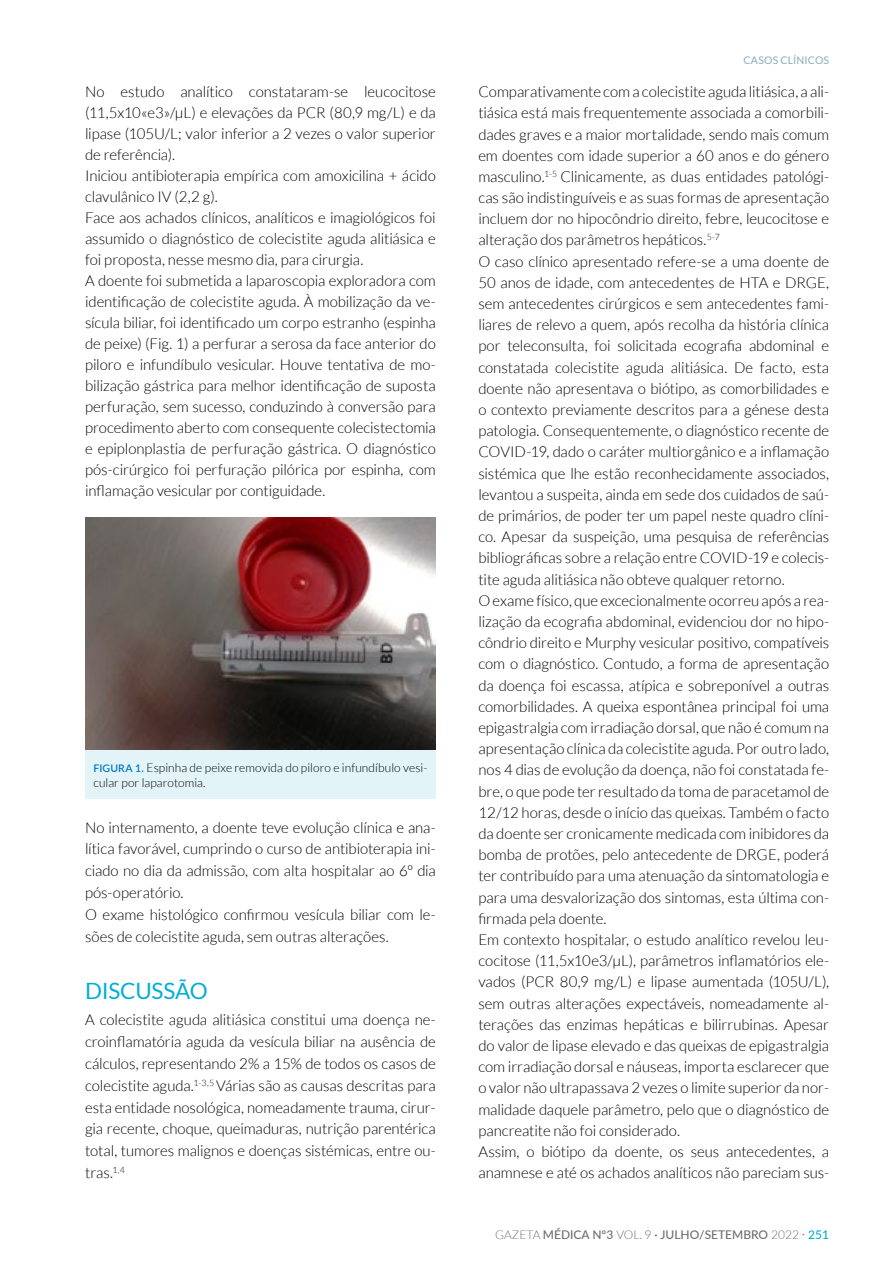
<style>
.page{position:relative;width:893px;height:1263px;background:#fff}
.page>*{position:absolute;margin:0;border:0;box-sizing:border-box;transform-origin:0 0}
.t1{font:22.5px "Lato";letter-spacing:-.01em;color:#00afd5}
.t2{font:300 15px/21.1px "Lato";letter-spacing:-.005em;color:#000}
.t3{font:300 12px/14.4px "Lato";letter-spacing:.005em;color:#000}
.t4{font:500 12px "Lato";color:#6d6e71}
.t5{font:10.5px "Lato";letter-spacing:.015em;color:#8aacbd}
.s1{font-weight:600;font-size:10.5px;color:#0077c1}
.s2{font-weight:300}
.s3{font-weight:300;font-size:15px}
.s4{color:#00afd5}
</style>
<div class="page">
<img style="left:85px;top:517px;width:351px;height:233px">
<div style="left:85px;top:750px;width:351px;height:49px;background:#e3f4f8"></div>
<p class="t2" style="left:85px;top:81px;width:352px">No estudo analítico constataram-se leucocitose (11,5x10«e3»/µL) e elevações da PCR (80,9 mg/L) e da lipase (105U/L; valor inferior a 2 vezes o valor superior de referência).<br>Iniciou antibioterapia empírica com amoxicilina + ácido clavulânico IV (2,2 g).<br>Face aos achados clínicos, analíticos e imagiológicos foi assumido o diagnóstico de colecistite aguda alitiásica e foi proposta, nesse mesmo dia, para cirurgia.<br>A doente foi submetida a laparoscopia exploradora com identificação de colecistite aguda. À mobilização da ve&shy;sícula biliar, foi identificado um corpo estranho (espinha de peixe) (Fig. 1) a perfurar a serosa da face anterior do piloro e infundíbulo vesicular. Houve tentativa de mo&shy;bilização gástrica para melhor identificação de suposta perfuração, sem sucesso, conduzindo à conversão para procedimento aberto com consequente colecistectomia e epiplonplastia de perfuração gástrica. O diagnóstico pós-cirúrgico foi perfuração pilórica por espinha, com inflamação vesicular por contiguidade.</p>
<p class="t3" style="left:94px;top:761px;width:335px"><span class="s1">FIGURA 1.</span> Espinha de peixe removida do piloro e infundíbulo vesi&shy;cular por laparotomia.</p>
<p class="t2" style="left:85px;top:816px;width:352px;line-height:21.8px">No internamento, a doente teve evolução clínica e ana&shy;lítica favorável, cumprindo o curso de antibioterapia ini&shy;ciado no dia da admissão, com alta hospitalar ao 6º dia pós-operatório.<br>O exame histológico confirmou vesícula biliar com le&shy;sões de colecistite aguda, sem outras alterações.</p>
<h1 class="t1" style="left:85px;top:978px;width:124px">DISCUSSÃO</h1>
<p class="t2" style="left:85px;top:1009px;width:352px;line-height:21.8px;text-align:justify">A colecistite aguda alitiásica constitui uma doença ne&shy;croinflamatória aguda da vesícula biliar na ausência de cálculos, representando 2% a 15% de todos os casos de colecistite aguda.<sup>1-3,5</sup> Várias são as causas descritas para esta entidade nosológica, nomeadamente trauma, cirur&shy;gia recente, choque, queimaduras, nutrição parentérica total, tumores malignos e doenças sistémicas, entre ou&shy;tras.<sup>1,4</sup></p>
<p class="t5" style="left:743px;top:54px;width:87px">CASOS CLÍNICOS</p>
<p class="t2" style="left:478px;top:81px;width:352px">Comparativamente com a colecistite aguda litiásica, a ali&shy;tiásica está mais frequentemente associada a comorbili&shy;dades graves e a maior mortalidade, sendo mais comum em doentes com idade superior a 60 anos e do género masculino.<sup>1-5</sup> Clinicamente, as duas entidades patológi&shy;cas são indistinguíveis e as suas formas de apresentação incluem dor no hipocôndrio direito, febre, leucocitose e alteração dos parâmetros hepáticos.<sup>5-7<br></sup>O caso clínico apresentado refere-se a uma doente de 50 anos de idade, com antecedentes de HTA e DRGE, sem antecedentes cirúrgicos e sem antecedentes fami&shy;liares de relevo a quem, após recolha da história clínica por teleconsulta, foi solicitada ecografia abdominal e constatada colecistite aguda alitiásica. De facto, esta doente não apresentava o biótipo, as comorbilidades e o contexto previamente descritos para a génese desta patologia. Consequentemente, o diagnóstico recente de COVID-19, dado o caráter multiorgânico e a inflamação sistémica que lhe estão reconhecidamente associados, levantou a suspeita, ainda em sede dos cuidados de saú&shy;de primários, de poder ter um papel neste quadro clíni&shy;co. Apesar da suspeição, uma pesquisa de referências bibliográficas sobre a relação entre COVID-19 e colecis&shy;tite aguda alitiásica não obteve qualquer retorno.<br>O exame físico, que excecionalmente ocorreu após a rea&shy;lização da ecografia abdominal, evidenciou dor no hipo&shy;côndrio direito e Murphy vesicular positivo, compatíveis com o diagnóstico. Contudo, a forma de apresentação da doença foi escassa, atípica e sobreponível a outras comorbilidades. A queixa espontânea principal foi uma epigastralgia com irradiação dorsal, que não é comum na apresentação clínica da colecistite aguda. Por outro lado, nos 4 dias de evolução da doença, não foi constatada fe&shy;bre, o que pode ter resultado da toma de paracetamol de 12/12 horas, desde o início das queixas. Também o facto da doente ser cronicamente medicada com inibidores da bomba de protões, pelo antecedente de DRGE, poderá ter contribuído para uma atenuação da sintomatologia e para uma desvalorização dos sintomas, esta última con&shy;firmada pela doente.<br>Em contexto hospitalar, o estudo analítico revelou leu&shy;cocitose (11,5x10e3/µL), parâmetros inflamatórios ele&shy;vados (PCR 80,9 mg/L) e lipase aumentada (105U/L), sem outras alterações expectáveis, nomeadamente al&shy;terações das enzimas hepáticas e bilirrubinas. Apesar do valor de lipase elevado e das queixas de epigastralgia com irradiação dorsal e náuseas, importa esclarecer que o valor não ultrapassava 2 vezes o limite superior da nor&shy;malidade daquele parâmetro, pelo que o diagnóstico de pancreatite não foi considerado.<br>Assim, o biótipo da doente, os seus antecedentes, a anamnese e até os achados analíticos não pareciam sus-</p>
<p class="t4" style="left:495px;top:1226px;width:336px"><span class="s2">GAZETA</span> MÉDICA Nº3 <span class="s2">VOL. 9</span> · JULHO/SETEMBRO <span class="s2">2022</span> <span class="s3">·</span> <span class="s4">251</span></p>
</div>
